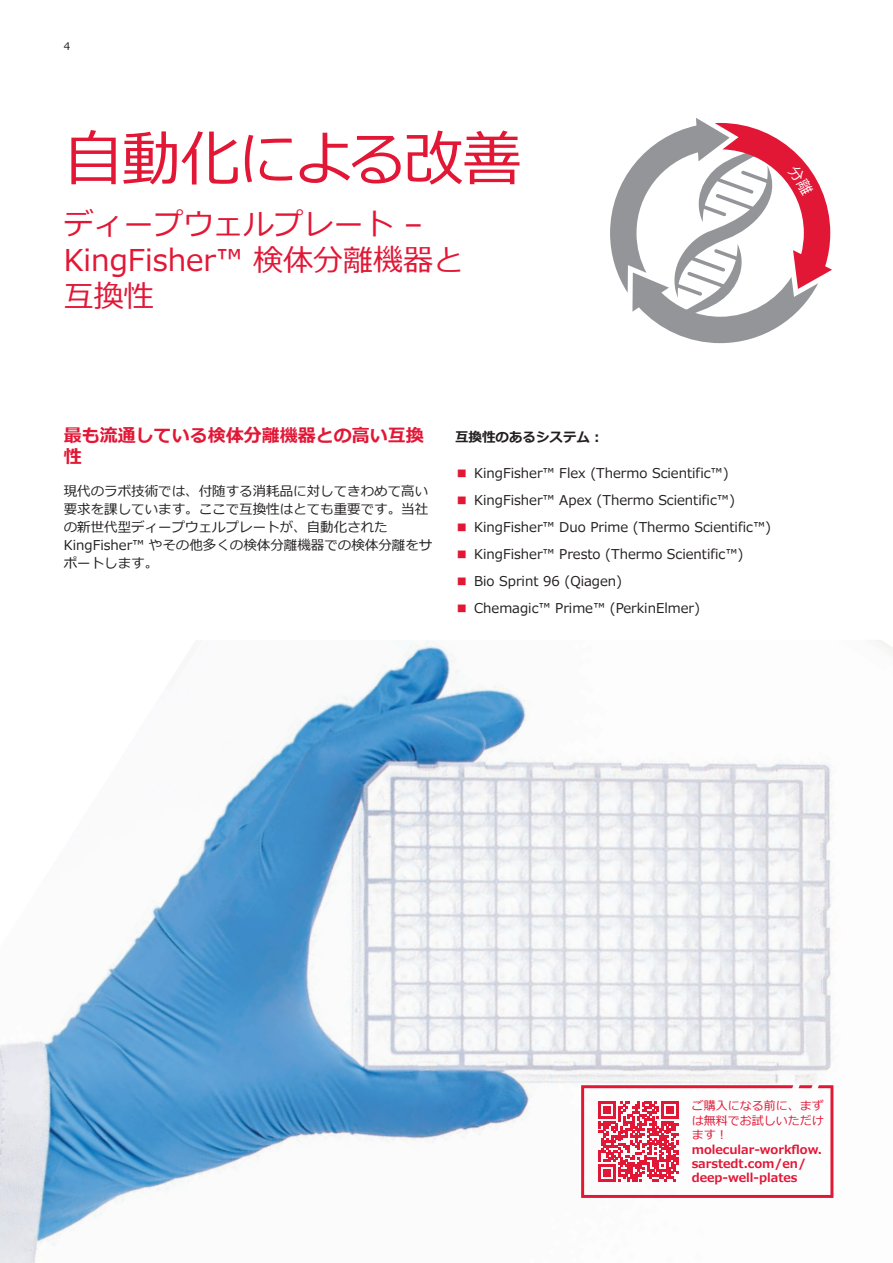
<style>
.page{position:relative;width:893px;height:1263px;background:#fff}
.page>*{position:absolute;margin:0;border:0;box-sizing:border-box;transform-origin:0 0}
.t1{font:60px "Meiryo";letter-spacing:-.05em;color:#e21736}
.t2{font:30px/36px "Meiryo";color:#e21736}
.t3{font:700 18px/21px "Meiryo";color:#e21736}
.t4{font:13.5px/18px "Meiryo";color:#231f20}
.t5{font:700 13.5px "Meiryo";color:#231f20}
.t6{font:700 12px/14.4px "Meiryo";color:#e21736}
.t7{font:12px/14.4px "Meiryo";color:#e21736;text-align:justify}
.t8{font:10.5px "Meiryo";color:#231f20}
.s1{color:#e21736}
</style>
<div class="page">
<img style="left:0;top:640px;width:893px;height:623px">
<svg style="left:581px;top:1085px;width:252px;height:113px"></svg>
<svg style="left:610px;top:118px;width:222px;height:225px"></svg>
<p class="t8" style="left:64px;top:39px;width:8px">4</p>
<h1 class="t1" style="left:64px;top:117px;width:460px">自動化による改善</h1>
<h2 class="t2" style="left:64px;top:207px;width:401px">ディープウェルプレート –<br>KingFisher™ 検体分離機器と互換性</h2>
<h3 class="t3" style="left:64px;top:426px;width:362px">最も流通している検体分離機器との高い互換性</h3>
<p class="t4" style="left:64px;top:483px;width:370px">現代のラボ技術では、付随する消耗品に対してきわめて高い要求を課しています。ここで互換性はとても重要です。当社の新世代型ディープウェルプレートが、自動化された<br>KingFisher™ やその他多くの検体分離機器での検体分離をサポートします。</p>
<p class="t5" style="left:455px;top:427px;width:150px">互換性のあるシステム：</p>
<p class="t4" style="left:455px;top:465px;width:275px"><span class="s1">■</span> KingFisher™ Flex (Thermo Scientific™)</p>
<p class="t4" style="left:455px;top:492px;width:281px"><span class="s1">■</span> KingFisher™ Apex (Thermo Scientific™)</p>
<p class="t4" style="left:455px;top:519px;width:318px"><span class="s1">■</span> KingFisher™ Duo Prime (Thermo Scientific™)</p>
<p class="t4" style="left:455px;top:546px;width:290px"><span class="s1">■</span> KingFisher™ Presto (Thermo Scientific™)</p>
<p class="t4" style="left:455px;top:573px;width:169px"><span class="s1">■</span> Bio Sprint 96 (Qiagen)</p>
<p class="t4" style="left:455px;top:600px;width:247px"><span class="s1">■</span> Chemagic™ Prime™ (PerkinElmer)</p>
<p class="t7" style="left:692px;top:1099px;width:133px">ご購入になる前に、まずは無料でお試しいただけます！</p>
<p class="t6" style="left:692px;top:1143px;width:132px">molecular-workflow. sarstedt.com/en/ deep-well-plates</p>
</div>
